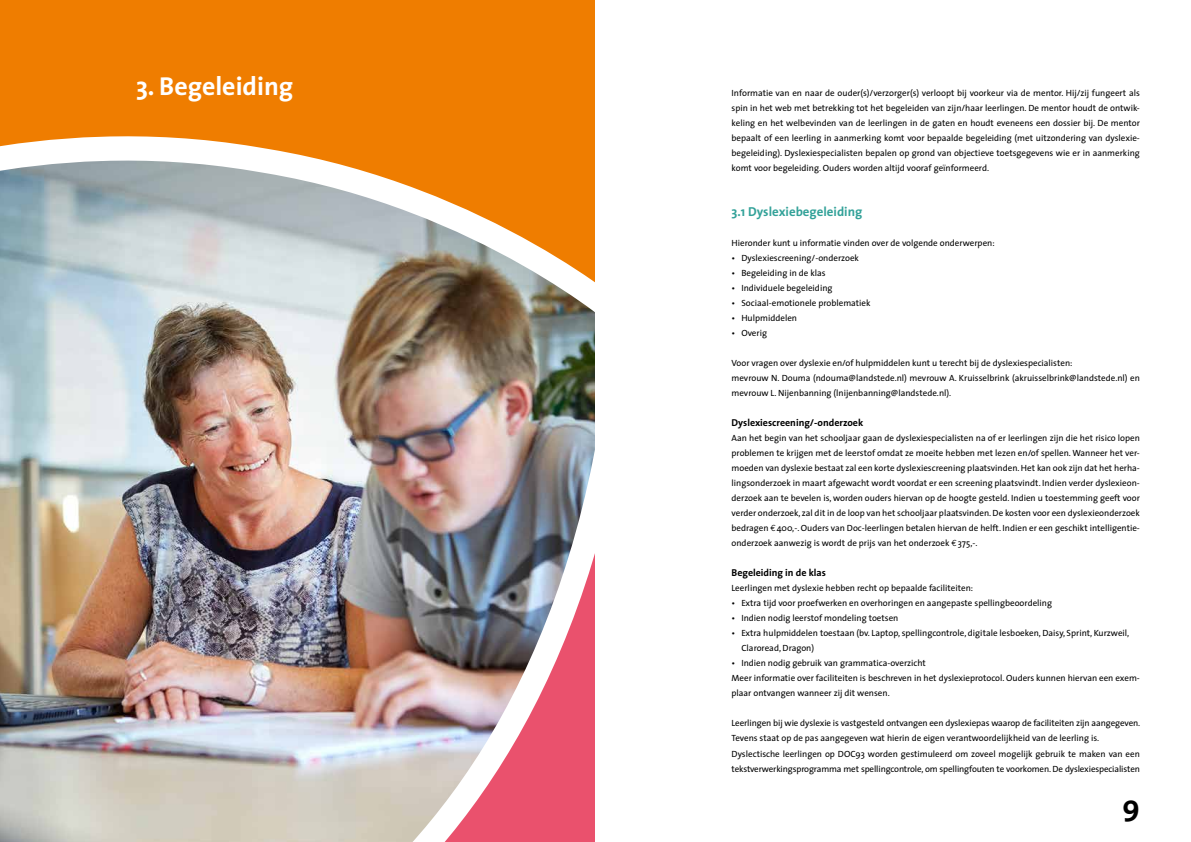
<style>
.page{position:relative;width:1191px;height:842px;background:#fff}
.page>*{position:absolute;margin:0;border:0;box-sizing:border-box;transform-origin:0 0}
.t1{font:700 30px "The Sans";color:#000}
.t2{font:700 26px "The Sans";color:#fff}
.t3{font:700 13px "The Sans";color:#33a299}
.t4{font:700 10px "The Sans";color:#000}
.t5{font:9px/15px "The Sans";color:#000}
.s1{font-family:"Euro Mono"}
</style>
<div class="page">
<div style="left:0;top:0;width:595px;height:526px;background:#ef7d00"></div>
<img style="left:0;top:136px;width:595px;height:706px">
<h2 class="t2" style="left:136px;top:65px;width:159px">3. Begeleiding</h2>
<p class="t5" style="left:731px;top:86px;width:410px;text-align:justify">Informatie van en naar de ouder(s)/verzorger(s) verloopt bij voorkeur via de mentor. Hij/zij fungeert als spin in het web met betrekking tot het begeleiden van zijn/haar leerlingen. De mentor houdt de ontwik&shy;keling en het welbevinden van de leerlingen in de gaten en houdt eveneens een dossier bij. De mentor bepaalt of een leerling in aanmerking komt voor bepaalde begeleiding (met uitzondering van dyslexie&shy;begeleiding). Dyslexiespecialisten bepalen op grond van objectieve toetsgegevens wie er in aanmerking komt voor begeleiding. Ouders worden altijd vooraf geïnformeerd.</p>
<h3 class="t3" style="left:731px;top:201px;width:132px">3.1 Dyslexiebegeleiding</h3>
<p class="t5" style="left:731px;top:236px;width:265px">Hieronder kunt u informatie vinden over de volgende onderwerpen:</p>
<p class="t5" style="left:731px;top:251px;width:129px">• Dyslexiescreening/-onderzoek</p>
<p class="t5" style="left:731px;top:266px;width:96px">• Begeleiding in de klas</p>
<p class="t5" style="left:731px;top:281px;width:102px">• Individuele begeleiding</p>
<p class="t5" style="left:731px;top:296px;width:140px">• Sociaal-emotionele problematiek</p>
<p class="t5" style="left:731px;top:311px;width:67px">• Hulpmiddelen</p>
<p class="t5" style="left:731px;top:326px;width:37px">• Overig</p>
<p class="t5" style="left:731px;top:356px;width:410px">Voor vragen over dyslexie en/of hulpmiddelen kunt u terecht bij de dyslexiespecialisten:<br>mevrouw N. Douma (ndouma@landstede.nl) mevrouw A. Kruisselbrink (akruisselbrink@landstede.nl) en mevrouw L. Nijenbanning (lnijenbanning@landstede.nl).</p>
<p class="t4" style="left:731px;top:415px;width:133px">Dyslexiescreening/-onderzoek</p>
<p class="t5" style="left:731px;top:431px;width:410px;text-align:justify">Aan het begin van het schooljaar gaan de dyslexiespecialisten na of er leerlingen zijn die het risico lopen problemen te krijgen met de leerstof omdat ze moeite hebben met lezen en/of spellen. Wanneer het ver&shy;moeden van dyslexie bestaat zal een korte dyslexiescreening plaatsvinden. Het kan ook zijn dat het herha&shy;lingsonderzoek in maart afgewacht wordt voordat er een screening plaatsvindt. Indien verder dyslexieon&shy;derzoek aan te bevelen is, worden ouders hiervan op de hoogte gesteld. Indien u toestemming geeft voor verder onderzoek, zal dit in de loop van het schooljaar plaatsvinden. De kosten voor een dyslexieonderzoek bedragen <span class="s1">€</span> 400,-. Ouders van Doc-leerlingen betalen hiervan de helft. Indien er een geschikt intelligentie&shy;onderzoek aanwezig is wordt de prijs van het onderzoek <span class="s1">€</span> 375,-.</p>
<p class="t4" style="left:731px;top:565px;width:96px">Begeleiding in de klas</p>
<p class="t5" style="left:731px;top:581px;width:243px">Leerlingen met dyslexie hebben recht op bepaalde faciliteiten:</p>
<p class="t5" style="left:731px;top:596px;width:322px">• Extra tijd voor proefwerken en overhoringen en aangepaste spellingbeoordeling</p>
<p class="t5" style="left:731px;top:611px;width:168px">• Indien nodig leerstof mondeling toetsen</p>
<p class="t5" style="left:741px;top:626px;width:389px;text-indent:-10px">• Extra hulpmiddelen toestaan (bv. Laptop, spellingcontrole, digitale lesboeken, Daisy, Sprint, Kurzweil,<br>Claroread, Dragon)</p>
<p class="t5" style="left:731px;top:656px;width:410px">• Indien nodig gebruik van grammatica-overzicht<br>Meer informatie over faciliteiten is beschreven in het dyslexieprotocol. Ouders kunnen hiervan een exem&shy;plaar ontvangen wanneer zij dit wensen.</p>
<p class="t5" style="left:731px;top:716px;width:410px">Leerlingen bij wie dyslexie is vastgesteld ontvangen een dyslexiepas waarop de faciliteiten zijn aangegeven.<br>Tevens staat op de pas aangegeven wat hierin de eigen verantwoordelijkheid van de leerling is.<br>Dyslectische leerlingen op DOC93 worden gestimuleerd om zoveel mogelijk gebruik te maken van een tekstverwerkingsprogramma met spellingcontrole, om spellingfouten te voorkomen. De dyslexiespecialisten</p>
<h1 class="t1" style="left:1122px;top:781px;width:19px">9</h1>
</div>
